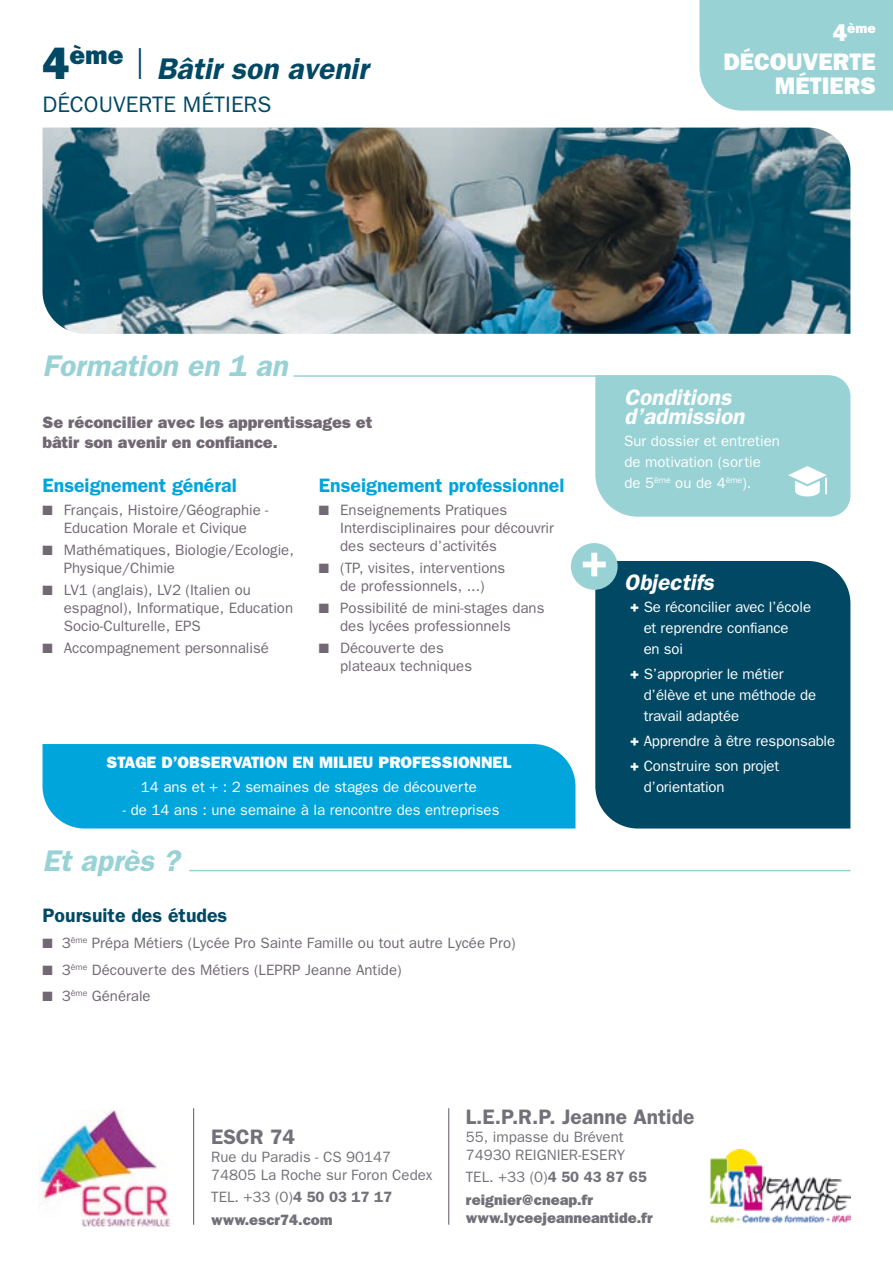
<style>
.page{position:relative;width:893px;height:1263px;background:#fff}
.page>*{position:absolute;margin:0;border:0;box-sizing:border-box;transform-origin:0 0}
.t1{font:italic 600 30px "Franklin Gothic";color:#98d2d5}
.t2{font:italic 600 30px "Franklin Gothic";color:#004863}
.t3{font:800 24px/24px "Franklin Gothic";color:#fff;text-align:right}
.t4{font:italic 600 22.5px/19.5px "Franklin Gothic";color:#fff}
.t5{font:22.5px "Franklin Gothic";color:#004863}
.t6{font:600 21px "Franklin Gothic";color:#727179}
.t7{font:600 19.5px "Franklin Gothic";color:#00a5db}
.t8{font:600 19.5px "Franklin Gothic";color:#004863}
.t9{font:800 16.5px/19.5px "Franklin Gothic";color:#716873}
.t10{font:800 16.5px "Franklin Gothic";color:#fff}
.t11{font:15px/18px "Franklin Gothic";color:#716873}
.t12{font:15px/21px "Franklin Gothic";letter-spacing:-.01em;color:#fff}
.t13{font:800 15px/22.5px "Franklin Gothic";color:#727179}
.t14{font:15px/18px "Franklin Gothic";color:#727179}
.t15{font:800 13.95px "Franklin Gothic";color:#fff}
.s1{font-weight:800;font-style:normal;font-size:45px}
.s2{font-weight:400;font-style:normal;font-size:45px}
.s3{font-size:24px}
.s4{font-weight:800}
.s5{font-weight:400}
.s6{font-weight:600}
</style>
<div class="page">
<img style="left:39px;top:1109px;width:132px;height:118px">
<img style="left:709px;top:1150px;width:142px;height:73px">
<hr style="left:448px;top:1108px;width:1px;height:117px;background:#716873">
<hr style="left:193px;top:1108px;width:1px;height:117px;background:#716873">
<hr style="left:293px;top:375px;width:536px;height:2px;background:#98d2d5">
<div style="left:43px;top:744px;width:532px;height:84px;background:#00a5db"></div>
<div style="left:595px;top:561px;width:255px;height:267px;background:#004863"></div>
<div style="left:571px;top:543px;width:47px;height:47px;background:#98d2d5;border-radius:50%"></div>
<svg style="left:583px;top:553px;width:23px;height:23px"></svg>
<div style="left:595px;top:375px;width:255px;height:142px;background:#98d2d5"></div>
<img style="left:43px;top:128px;width:807px;height:206px">
<hr style="left:189px;top:870px;width:661px;height:1px;background:#98d2d5">
<div style="left:699px;top:0;width:194px;height:111px;background:#98d2d5"></div>
<h1 class="t2" style="left:43px;top:51px;width:327px"><span class="s1">4</span><sup>ème</sup> <span class="s2">I</span> Bâtir son avenir</h1>
<h3 class="t5" style="left:43px;top:91px;width:231px">DÉCOUVERTE MÉTIERS</h3>
<p class="t15" style="left:833px;top:20px;width:45px"><span class="s3">4</span>ème</p>
<h2 class="t3" style="left:723px;top:49px;width:154px">DÉCOUVERTE<br>MÉTIERS</h2>
<h1 class="t1" style="left:43px;top:348px;width:247px">Formation en 1 an</h1>
<p class="t9" style="left:43px;top:412px;width:331px">Se réconcilier avec les apprentissages et bâtir son avenir en confiance.</p>
<h3 class="t7" style="left:43px;top:474px;width:196px">Enseignement général</h3>
<p class="t11" style="left:43px;top:500px;width:228px;text-align:center">■ Français, Histoire/Géographie -<br>Education Morale et Civique</p>
<p class="t11" style="left:64px;top:540px;width:232px;text-indent:-21px">■ Mathématiques, Biologie/Ecologie,<br>Physique/Chimie</p>
<p class="t11" style="left:64px;top:581px;width:231px;text-indent:-21px">■ LV1 (anglais), LV2 (Italien ou espagnol), Informatique, Education<br>Socio-Culturelle, EPS</p>
<p class="t11" style="left:43px;top:639px;width:228px">■ Accompagnement personnalisé</p>
<h3 class="t7" style="left:319px;top:474px;width:247px">Enseignement professionnel</h3>
<p class="t11" style="left:340px;top:500px;width:215px;text-indent:-21px">■ Enseignements Pratiques<br>Interdisciplinaires pour découvrir des secteurs d’activités</p>
<p class="t11" style="left:319px;top:558px;width:188px;text-align:center">■ (TP, visites, interventions de professionnels, ...)</p>
<p class="t11" style="left:340px;top:599px;width:206px;text-indent:-21px">■ Possibilité de mini-stages dans des lycées professionnels</p>
<p class="t11" style="left:340px;top:639px;width:133px;text-indent:-21px">■ Découverte des plateaux techniques</p>
<p class="t10" style="left:107px;top:752px;width:406px">STAGE D’OBSERVATION EN MILIEU PROFESSIONNEL</p>
<p class="t12" style="left:141px;top:776px;width:338px">14 ans et + : 2 semaines de stages de découverte</p>
<p class="t12" style="left:123px;top:799px;width:378px">- de 14 ans : une semaine à la rencontre des entreprises</p>
<h1 class="t1" style="left:43px;top:842px;width:138px">Et après ?</h1>
<h3 class="t8" style="left:43px;top:903px;width:186px">Poursuite des études</h3>
<p class="t11" style="left:43px;top:934px;width:475px">■ 3<sup>ème</sup> Prépa Métiers (Lycée Pro Sainte Famille ou tout autre Lycée Pro)</p>
<p class="t11" style="left:43px;top:960px;width:361px">■ 3<sup>ème</sup> Découverte des Métiers (LEPRP Jeanne Antide)</p>
<p class="t11" style="left:43px;top:987px;width:110px">■ 3<sup>ème</sup> Générale</p>
<h3 class="t4" style="left:624px;top:387px;width:122px">Conditions d’admission</h3>
<p class="t12" style="left:624px;top:430px;width:157px">Sur dossier et entretien de motivation (sortie de 5<sup>ème</sup> ou de 4<sup>ème</sup>).</p>
<h3 class="t4" style="left:624px;top:572px;width:91px">Objectifs</h3>
<p class="t12" style="left:644px;top:596px;width:169px;text-indent:-14px"><span class="s4">+</span> Se réconcilier avec l’école et reprendre confiance<br>en soi</p>
<p class="t12" style="left:644px;top:663px;width:174px;text-indent:-14px"><span class="s4">+</span> S’approprier le métier d’élève et une méthode de travail adaptée</p>
<p class="t12" style="left:630px;top:728px;width:206px;line-height:25.2px"><span class="s4">+</span> Apprendre à être responsable <span class="s4">+</span> Construire son projet</p>
<p class="t12" style="left:644px;top:776px;width:82px">d’orientation</p>
<h3 class="t6" style="left:211px;top:1124px;width:85px">ESCR 74</h3>
<p class="t14" style="left:211px;top:1147px;width:223px">Rue du Paradis - CS 90147<br>74805 La Roche sur Foron Cedex</p>
<p class="t13" style="left:211px;top:1185px;width:182px"><span class="s5">TEL. +33 (0)</span><span class="s6">4 50 03 17 17 </span>www.escr74.com</p>
<h3 class="t6" style="left:466px;top:1104px;width:230px">L.E.P.R.P. Jeanne Antide</h3>
<p class="t14" style="left:466px;top:1127px;width:161px">55, impasse du Brévent<br>74930 REIGNIER-ESERY</p>
<p class="t13" style="left:466px;top:1165px;width:182px"><span class="s5">TEL. +33 (0)</span><span class="s6">4 50 43 87 65 </span>reignier@cneap.fr</p>
<p class="t13" style="left:466px;top:1206px;width:189px">www.lyceejeanneantide.fr</p>
</div>
